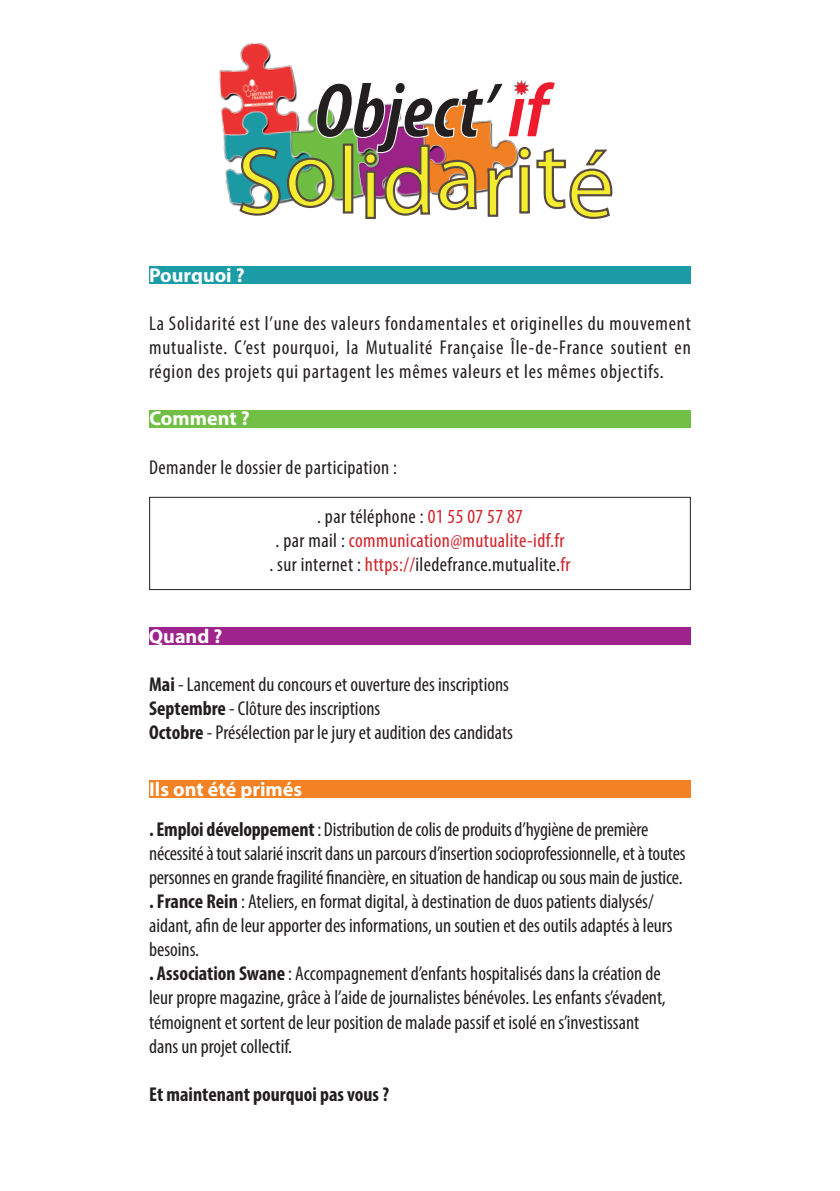
<style>
.page{position:relative;width:840px;height:1191px;background:#fff}
.page>*{position:absolute;margin:0;border:0;box-sizing:border-box;transform-origin:0 0}
.t1{font:italic 700 condensed 78.8px "Myriad Pro";color:#231f20}
.t2{font:condensed 20px/24px "Myriad Pro";color:#231f20}
.t3{font:condensed 20px "Myriad Pro";letter-spacing:.02em;color:#231f20}
.t4{font:condensed 20px "Myriad Pro";letter-spacing:.02em;color:#d1232a}
.t5{font:700 20px "Myriad Pro";color:#fff}
.t6{font:700 condensed 20px "Myriad Pro";color:#231f20}
.s1{color:#ee1b2d}
.s2{color:#d1232a}
.s3{color:#231f20}
.s4{font-weight:700}
</style>
<div class="page">
<img style="left:219px;top:43px;width:75px;height:163px">
<svg style="left:238px;top:77px;width:375px;height:142px"></svg>
<img style="left:514px;top:81px;width:14px;height:14px">
<div style="left:149px;top:497px;width:541px;height:93px;border:1px solid #231f20"></div>
<div style="left:149px;top:266px;width:541px;height:18px;background:#1c9ca6"></div>
<div style="left:149px;top:410px;width:541px;height:18px;background:#71bf44"></div>
<div style="left:149px;top:780px;width:541px;height:18px;background:#f28224"></div>
<div style="left:149px;top:627px;width:541px;height:18px;background:#9d248a"></div>
<p class="t5" style="left:149px;top:262px;width:97px">Pourquoi ?</p>
<p class="t1" style="left:314px;top:61px;width:234px">Object’ <span class="s1">if</span></p>
<p class="t2" style="left:149px;top:311px;width:543px;text-align:justify">La Solidarité est l’une des valeurs fondamentales et originelles du mouvement mutualiste. C’est pourquoi, la Mutualité Française Île-de-France soutient en région des projets qui partagent les mêmes valeurs et les mêmes objectifs.</p>
<p class="t5" style="left:149px;top:405px;width:102px">Comment ?</p>
<p class="t3" style="left:149px;top:455px;width:249px">Demander le dossier de participation :</p>
<p class="t3" style="left:317px;top:504px;width:207px">. par téléphone : <span class="s2">01 55 07 57 87</span></p>
<p class="t4" style="left:275px;top:528px;width:290px"><span class="s3">. par mail :</span> communication@mutualite-idf.fr</p>
<p class="t3" style="left:269px;top:552px;width:302px">. sur internet : <span class="s2">https://</span>iledefrance.mutualite.<span class="s2">fr</span></p>
<p class="t5" style="left:149px;top:623px;width:75px">Quand ?</p>
<p class="t2" style="left:149px;top:672px;width:361px"><span class="s4">Mai</span> - Lancement du concours et ouverture des inscriptions</p>
<p class="t2" style="left:149px;top:696px;width:232px"><span class="s4">Septembre</span> - Clôture des inscriptions</p>
<p class="t2" style="left:149px;top:720px;width:365px"><span class="s4">Octobre</span> - Présélection par le jury et audition des candidats</p>
<p class="t5" style="left:149px;top:776px;width:154px">Ils ont été primés</p>
<p class="t2" style="left:149px;top:817px;width:537px"><span class="s4">. Emploi développement</span> : Distribution de colis de produits d’hygiène de première nécessité à tout salarié inscrit dans un parcours d’insertion socioprofessionnelle, et à toutes personnes en grande fragilité financière, en situation de handicap ou sous main de justice.</p>
<p class="t2" style="left:149px;top:889px;width:525px"><span class="s4">. France Rein</span> : Ateliers, en format digital, à destination de duos patients dialysés/ aidant, afin de leur apporter des informations, un soutien et des outils adaptés à leurs besoins.</p>
<p class="t2" style="left:149px;top:961px;width:518px"><span class="s4">. Association Swane</span> : Accompagnement d’enfants hospitalisés dans la création de leur propre magazine, grâce à l’aide de journalistes bénévoles. Les enfants s’évadent, témoignent et sortent de leur position de malade passif et isolé en s’investissant dans un projet collectif.</p>
<p class="t6" style="left:149px;top:1081px;width:241px">Et maintenant pourquoi pas vous ?</p>
</div>
